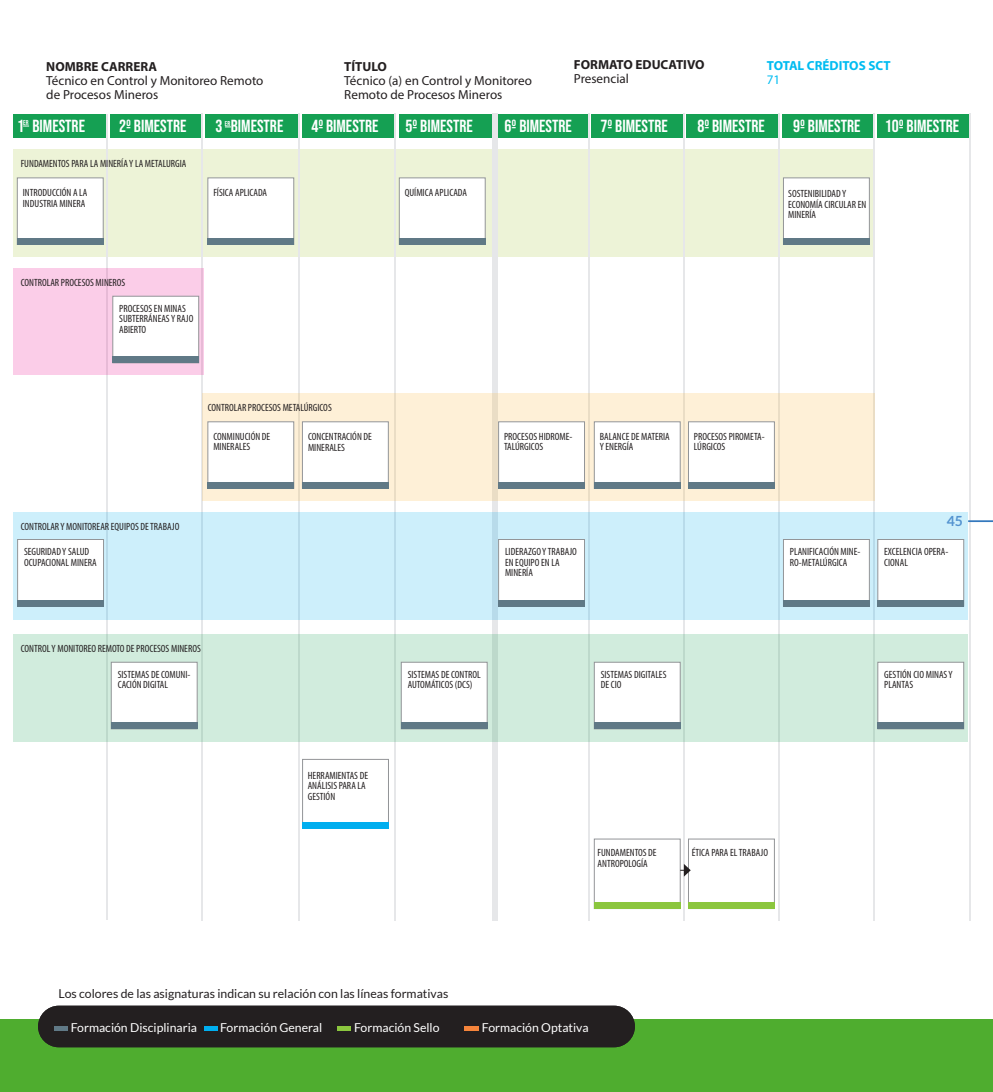
<style>
.page{position:relative;width:993px;height:1092px;background:#fff}
.page>*{position:absolute;margin:0;border:0;box-sizing:border-box;transform-origin:0 0}
.t1{font:17.5px "Bebas Neue";color:#fff}
.t2{font:700 14px "Lato";color:#688dc9}
.t3{font:13.12px/14px "Myriad Pro";color:#231f20}
.t4{font:700 13.12px "Myriad Pro";color:#231f20}
.t5{font:700 13.12px "Myriad Pro";color:#00bcf1}
.t6{font:13.12px "Myriad Pro";color:#00bcf1}
.t7{font:12.25px "Lato";color:#fff}
.t8{font:12.25px "Lato";color:#231f20}
.t9{font:condensed 10.5px/10.5px "Myriad Pro";color:#231f20}
.t10{font:7px "Bebas Neue";color:#fff}
</style>
<div class="page">
<div style="left:0;top:1019px;width:992px;height:72px;background:#4fad2f"></div>
<div style="left:38px;top:1005px;width:596px;height:42px;background:#231f20;border-radius:21px"></div>
<hr style="left:55px;top:1026px;width:13px;height:4px;background:#607986">
<hr style="left:205px;top:1026px;width:13px;height:4px;background:#00aeef">
<hr style="left:337px;top:1026px;width:14px;height:4px;background:#8bc63e">
<hr style="left:464px;top:1026px;width:14px;height:4px;background:#f5843b">
<div style="left:13px;top:149px;width:861px;height:107px;background:#edf3d7"></div>
<div style="left:13px;top:114px;width:93px;height:23px;background:#15a053"></div>
<div style="left:110px;top:114px;width:91px;height:23px;background:#15a053"></div>
<div style="left:205px;top:114px;width:93px;height:23px;background:#15a053"></div>
<div style="left:301px;top:114px;width:93px;height:23px;background:#15a053"></div>
<div style="left:399px;top:114px;width:93px;height:23px;background:#15a053"></div>
<div style="left:495px;top:114px;width:93px;height:23px;background:#15a053"></div>
<div style="left:591px;top:114px;width:92px;height:23px;background:#15a053"></div>
<div style="left:686px;top:114px;width:91px;height:23px;background:#15a053"></div>
<hr style="left:201px;top:114px;width:1px;height:806px;background:#e6e7e9">
<hr style="left:106px;top:114px;width:1px;height:805px;background:#e6e7e9">
<hr style="left:298px;top:114px;width:1px;height:806px;background:#e6e7e9">
<hr style="left:394px;top:114px;width:1px;height:806px;background:#e6e7e9">
<div style="left:492px;top:114px;width:5px;height:806px;background:#e6e7e9"></div>
<hr style="left:588px;top:114px;width:1px;height:806px;background:#e6e7e9">
<hr style="left:683px;top:114px;width:1px;height:806px;background:#e6e7e9">
<hr style="left:777px;top:114px;width:2px;height:806px;background:#e6e7e9">
<div style="left:781px;top:114px;width:92px;height:23px;background:#15a053"></div>
<hr style="left:873px;top:114px;width:1px;height:806px;background:#e6e7e9">
<div style="left:877px;top:114px;width:91px;height:23px;background:#15a053"></div>
<hr style="left:968px;top:114px;width:2px;height:806px;background:#e6e7e9">
<div style="left:17px;top:178px;width:86px;height:67px;background:#fff;border:1px solid #939598"></div>
<div style="left:17px;top:238px;width:86px;height:7px;background:#607986"></div>
<div style="left:302px;top:759px;width:86px;height:69px;background:#fff;border:1px solid #939598"></div>
<div style="left:302px;top:821px;width:86px;height:7px;background:#00aeef"></div>
<div style="left:688px;top:838px;width:86px;height:70px;background:#fff;border:1px solid #939598"></div>
<div style="left:688px;top:901px;width:86px;height:7px;background:#8bc63e"></div>
<div style="left:783px;top:178px;width:86px;height:67px;background:#fff;border:1px solid #939598"></div>
<div style="left:783px;top:238px;width:86px;height:7px;background:#607986"></div>
<hr style="left:967px;top:520px;width:25px;height:2px;background:#3378bd">
<div style="left:207px;top:178px;width:87px;height:67px;background:#fff;border:1px solid #939598"></div>
<div style="left:207px;top:238px;width:87px;height:7px;background:#607986"></div>
<div style="left:399px;top:178px;width:86px;height:67px;background:#fff;border:1px solid #939598"></div>
<div style="left:399px;top:238px;width:86px;height:7px;background:#607986"></div>
<div style="left:594px;top:838px;width:86px;height:70px;background:#fff;border:1px solid #939598"></div>
<div style="left:594px;top:901px;width:86px;height:7px;background:#8bc63e"></div>
<svg style="left:680px;top:863px;width:10px;height:13px"></svg>
<div style="left:202px;top:393px;width:672px;height:107px;background:#fef0d7"></div>
<div style="left:302px;top:421px;width:86px;height:67px;background:#fff;border:1px solid #939598"></div>
<div style="left:302px;top:482px;width:86px;height:6px;background:#607986"></div>
<div style="left:207px;top:421px;width:87px;height:67px;background:#fff;border:1px solid #939598"></div>
<div style="left:207px;top:482px;width:87px;height:6px;background:#607986"></div>
<div style="left:498px;top:421px;width:86px;height:67px;background:#fff;border:1px solid #939598"></div>
<div style="left:498px;top:482px;width:86px;height:6px;background:#607986"></div>
<div style="left:594px;top:421px;width:86px;height:67px;background:#fff;border:1px solid #939598"></div>
<div style="left:594px;top:482px;width:86px;height:6px;background:#607986"></div>
<div style="left:688px;top:421px;width:86px;height:67px;background:#fff;border:1px solid #939598"></div>
<div style="left:688px;top:482px;width:86px;height:6px;background:#607986"></div>
<div style="left:13px;top:268px;width:190px;height:107px;background:#fbcde8"></div>
<div style="left:112px;top:296px;width:87px;height:67px;background:#fff;border:1px solid #939598"></div>
<div style="left:112px;top:356px;width:87px;height:7px;background:#607986"></div>
<div style="left:13px;top:512px;width:954px;height:107px;background:#cdeffb"></div>
<div style="left:17px;top:539px;width:87px;height:67px;background:#fff;border:1px solid #939598"></div>
<div style="left:17px;top:599px;width:87px;height:7px;background:#607986"></div>
<div style="left:498px;top:539px;width:86px;height:67px;background:#fff;border:1px solid #939598"></div>
<div style="left:498px;top:599px;width:86px;height:7px;background:#607986"></div>
<div style="left:783px;top:539px;width:86px;height:67px;background:#fff;border:1px solid #939598"></div>
<div style="left:783px;top:599px;width:86px;height:7px;background:#607986"></div>
<div style="left:877px;top:539px;width:86px;height:67px;background:#fff;border:1px solid #939598"></div>
<div style="left:877px;top:599px;width:86px;height:7px;background:#607986"></div>
<div style="left:13px;top:634px;width:954px;height:108px;background:#d1ecdd"></div>
<div style="left:111px;top:662px;width:86px;height:67px;background:#fff;border:1px solid #939598"></div>
<div style="left:111px;top:722px;width:86px;height:7px;background:#607986"></div>
<div style="left:401px;top:662px;width:86px;height:67px;background:#fff;border:1px solid #939598"></div>
<div style="left:401px;top:722px;width:86px;height:7px;background:#607986"></div>
<div style="left:594px;top:662px;width:86px;height:67px;background:#fff;border:1px solid #939598"></div>
<div style="left:594px;top:722px;width:86px;height:7px;background:#607986"></div>
<div style="left:877px;top:662px;width:86px;height:67px;background:#fff;border:1px solid #939598"></div>
<div style="left:877px;top:722px;width:86px;height:7px;background:#607986"></div>
<p class="t4" style="left:46px;top:58px;width:112px">NOMBRE CARRERA</p>
<p class="t3" style="left:46px;top:73px;width:218px">Técnico en Control y Monitoreo Remoto de Procesos Mineros</p>
<p class="t4" style="left:344px;top:58px;width:44px">TÍTULO</p>
<p class="t3" style="left:344px;top:73px;width:189px">Técnico (a) en Control y Monitoreo<br>Remoto de Procesos Mineros</p>
<p class="t4" style="left:573px;top:56px;width:132px">FORMATO EDUCATIVO</p>
<p class="t3" style="left:573px;top:72px;width:56px">Presencial</p>
<p class="t5" style="left:766px;top:57px;width:125px">TOTAL CRÉDITOS SCT</p>
<p class="t6" style="left:766px;top:72px;width:15px">71</p>
<p class="t1" style="left:17px;top:116px;width:69px">1 BIMESTRE</p>
<p class="t1" style="left:119px;top:116px;width:69px">2º BIMESTRE</p>
<p class="t1" style="left:215px;top:116px;width:69px">3 BIMESTRE</p>
<p class="t1" style="left:311px;top:116px;width:69px">4º BIMESTRE</p>
<p class="t1" style="left:405px;top:116px;width:69px">5º BIMESTRE</p>
<p class="t1" style="left:504px;top:116px;width:69px">6º BIMESTRE</p>
<p class="t1" style="left:600px;top:116px;width:69px">7º BIMESTRE</p>
<p class="t1" style="left:697px;top:116px;width:69px">8º BIMESTRE</p>
<p class="t10" style="left:23px;top:118px;width:7px">ER</p>
<p class="t10" style="left:225px;top:119px;width:7px">ER</p>
<p class="t1" style="left:792px;top:116px;width:69px">9º BIMESTRE</p>
<p class="t1" style="left:884px;top:116px;width:76px">10º BIMESTRE</p>
<p class="t9" style="left:21px;top:158px;width:167px">FUNDAMENTOS PARA LA MINERÍA Y LA METALURGIA</p>
<p class="t9" style="left:23px;top:187px;width:66px">INTRODUCCIÓN A LA<br>INDUSTRIA MINERA</p>
<p class="t9" style="left:788px;top:188px;width:80px">SOSTENIBILIDAD Y<br>ECONOMÍA CIRCULAR EN<br>MINERÍA</p>
<p class="t9" style="left:213px;top:187px;width:55px">FÍSICA APLICADA</p>
<p class="t9" style="left:404px;top:187px;width:64px">QUÍMICA APLICADA</p>
<p class="t9" style="left:21px;top:277px;width:106px">CONTROLAR PROCESOS MINEROS</p>
<p class="t9" style="left:119px;top:303px;width:76px">PROCESOS EN MINAS<br>SUBTERRÁNEAS Y RAJO<br>ABIERTO</p>
<p class="t9" style="left:208px;top:402px;width:125px">CONTROLAR PROCESOS METALÚRGICOS</p>
<p class="t9" style="left:308px;top:431px;width:65px">CONCENTRACIÓN DE<br>MINERALES</p>
<p class="t9" style="left:213px;top:431px;width:58px">CONMINUCIÓN DE<br>MINERALES</p>
<p class="t9" style="left:504px;top:431px;width:70px">PROCESOS HIDROME-<br>TALÚRGICOS</p>
<p class="t9" style="left:599px;top:431px;width:71px">BALANCE DE MATERIA<br>Y ENERGÍA</p>
<p class="t9" style="left:693px;top:431px;width:72px">PROCESOS PIROMETA-<br>LÚRGICOS</p>
<p class="t2" style="left:946px;top:512px;width:18px">45</p>
<p class="t9" style="left:21px;top:521px;width:160px">CONTROLAR Y MONITOREAR EQUIPOS DE TRABAJO</p>
<p class="t9" style="left:24px;top:546px;width:74px">SEGURIDAD Y SALUD<br>OCUPACIONAL MINERA</p>
<p class="t9" style="left:505px;top:546px;width:73px">LIDERAZGO Y TRABAJO<br>EN EQUIPO EN LA<br>MINERÍA</p>
<p class="t9" style="left:789px;top:546px;width:72px">PLANIFICACIÓN MINE-<br>RO-METALÚRGICA</p>
<p class="t9" style="left:883px;top:546px;width:66px">EXCELENCIA OPERA-<br>CIONAL</p>
<p class="t9" style="left:21px;top:643px;width:181px">CONTROL Y MONITOREO REMOTO DE PROCESOS MINEROS</p>
<p class="t9" style="left:118px;top:669px;width:74px">SISTEMAS DE COMUNI-<br>CACIÓN DIGITAL</p>
<p class="t9" style="left:407px;top:669px;width:74px">SISTEMAS DE CONTROL<br>AUTOMÁTICOS (DCS)</p>
<p class="t9" style="left:600px;top:669px;width:67px">SISTEMAS DIGITALES<br>DE CIO</p>
<p class="t9" style="left:883px;top:669px;width:70px">GESTIÓN CIO MINAS Y<br>PLANTAS</p>
<p class="t9" style="left:307px;top:769px;width:62px">HERRAMIENTAS DE<br>ANÁLISIS PARA LA<br>GESTIÓN</p>
<p class="t9" style="left:597px;top:847px;width:61px">FUNDAMENTOS DE<br>ANTROPOLOGÍA</p>
<p class="t9" style="left:691px;top:847px;width:78px">ÉTICA PARA EL TRABAJO</p>
<p class="t8" style="left:59px;top:986px;width:391px">Los colores de las asignaturas indican su relación con las líneas formativas</p>
<p class="t7" style="left:71px;top:1020px;width:128px">Formación Disciplinaria</p>
<p class="t7" style="left:220px;top:1020px;width:104px">Formación General</p>
<p class="t7" style="left:354px;top:1020px;width:87px">Formación Sello</p>
<p class="t7" style="left:481px;top:1020px;width:108px">Formación Optativa</p>
</div>
